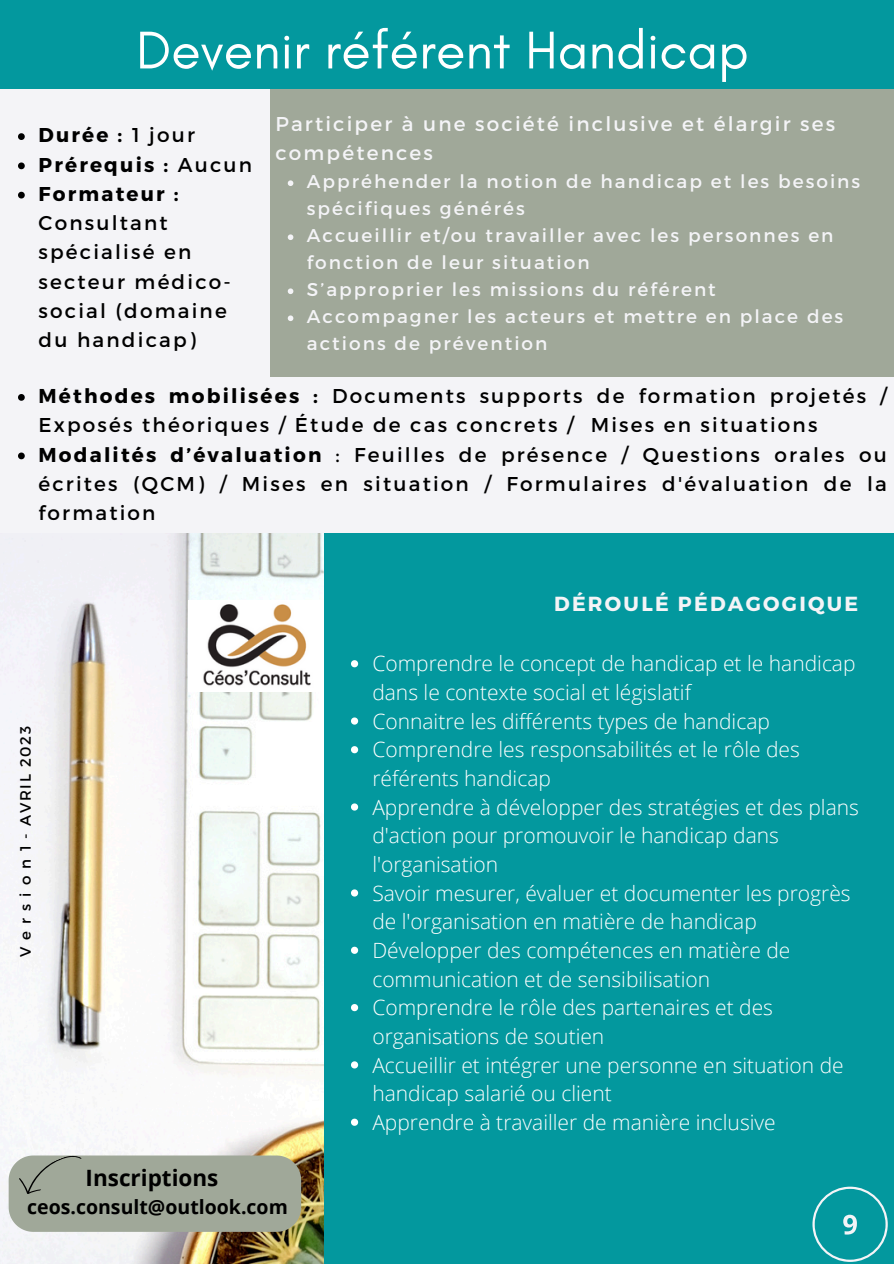
<style>
.page{position:relative;width:894px;height:1264px;background:#fff}
.page>*{position:absolute;margin:0;border:0;box-sizing:border-box;transform-origin:0 0}
.t1{font:54px "Glacial Indifference";color:#fff}
.t2{font:700 22.5px "Open Sans";color:#000}
.t3{font:300 21px/28.7px "Open Sans";color:#fff}
.t4{font:700 20.4px "Montserrat";letter-spacing:.11em;color:#f4f4f7}
.t5{font:19.95px/29.2px "Montserrat";letter-spacing:.11em;color:#000}
.t6{font:19.95px/29.2px "Montserrat";letter-spacing:.11em;color:#f4f4f7}
.t7{font:700 19.95px "Montserrat";letter-spacing:.11em;color:#000}
.t8{font:700 19.5px "Open Sans";color:#000}
.t9{font:18.45px/27px "Montserrat";letter-spacing:.11em;color:#f4f4f7}
.t10{font:15px "Montserrat";letter-spacing:.48em;color:#000}
.s1{font-weight:700}
.s2{font-weight:400}
</style>
<div class="page">
<div style="left:0;top:0;width:893px;height:1263px;background:#03989e"></div>
<img style="left:0;top:533px;width:324px;height:730px">
<div style="left:0;top:89px;width:271px;height:297px;background:#f4f4f7"></div>
<svg style="left:18px;top:133px;width:7px;height:7px"></svg>
<svg style="left:18px;top:162px;width:7px;height:7px"></svg>
<svg style="left:18px;top:192px;width:7px;height:6px"></svg>
<div style="left:271px;top:89px;width:622px;height:288px;background:#a0a899"></div>
<svg style="left:288px;top:180px;width:5px;height:6px"></svg>
<svg style="left:288px;top:234px;width:5px;height:6px"></svg>
<svg style="left:288px;top:288px;width:5px;height:6px"></svg>
<svg style="left:288px;top:315px;width:5px;height:6px"></svg>
<img style="left:189px;top:600px;width:135px;height:91px">
<div style="left:0;top:377px;width:893px;height:156px;background:#f4f4f7"></div>
<svg style="left:18px;top:394px;width:7px;height:7px"></svg>
<svg style="left:18px;top:452px;width:7px;height:7px"></svg>
<svg style="left:351px;top:660px;width:7px;height:7px"></svg>
<svg style="left:351px;top:717px;width:7px;height:7px"></svg>
<svg style="left:351px;top:746px;width:7px;height:7px"></svg>
<svg style="left:351px;top:803px;width:7px;height:7px"></svg>
<svg style="left:351px;top:889px;width:7px;height:7px"></svg>
<svg style="left:351px;top:946px;width:7px;height:7px"></svg>
<svg style="left:351px;top:1004px;width:7px;height:7px"></svg>
<svg style="left:351px;top:1061px;width:7px;height:7px"></svg>
<svg style="left:351px;top:1118px;width:7px;height:7px"></svg>
<svg style="left:9px;top:1150px;width:292px;height:81px;background:#a5ac9d"></svg>
<svg style="left:812px;top:1186px;width:75px;height:75px"></svg>
<p class="t1" style="left:136px;top:17px;width:614px">Devenir référent Handicap</p>
<p class="t6" style="left:275px;top:108px;width:561px">Participer à une société inclusive et élargir ses compétences</p>
<h4 class="t9" style="left:307px;top:167px;width:555px">Appréhender la notion de handicap et les besoins spécifiques générés</h4>
<p class="t9" style="left:307px;top:221px;width:528px">Accueillir et/ou travailler avec les personnes en fonction de leur situation</p>
<p class="t9" style="left:307px;top:275px;width:410px">S’approprier les missions du référent</p>
<p class="t9" style="left:307px;top:302px;width:538px">Accompagner les acteurs et mettre en place des actions de prévention</p>
<p class="t5" style="left:39px;top:380px;width:849px"><span class="s1">Méthodes mobilisées :</span> Documents supports de formation projetés /<br>Exposés théoriques / Étude de cas concrets / Mises en situations</p>
<p class="t5" style="left:39px;top:439px;width:849px;text-align:justify"><span class="s1">Modalités d’évaluation</span> : Feuilles de présence / Questions orales ou écrites (QCM) / Mises en situation / Formulaires d'évaluation de la formation</p>
<h1 class="t7" style="left:39px;top:122px;width:158px">Durée : <span class="s2">1 jour</span></h1>
<p class="t7" style="left:39px;top:151px;width:215px">Prérequis : <span class="s2">Aucun</span></p>
<p class="t5" style="left:39px;top:178px;width:194px"><span class="s1">Formateur :<br></span>Consultant spécialisé en secteur médico&shy;social (domaine du handicap)</p>
<p class="t10" style="left:16px;top:957px;width:233px;rotate:-90deg">Version1-AVRIL2023</p>
<p class="t2" style="left:86px;top:1161px;width:134px">Inscriptions</p>
<p class="t8" style="left:27px;top:1193px;width:262px">ceos.consult@outlook.com</p>
<p class="t4" style="left:554px;top:590px;width:305px">DÉROULÉ PÉDAGOGIQUE</p>
<p class="t3" style="left:372px;top:649px;width:484px">Comprendre le concept de handicap et le handicap dans le contexte social et législatif</p>
<p class="t3" style="left:372px;top:706px;width:399px">Connaitre les différents types de handicap</p>
<h3 class="t3" style="left:372px;top:735px;width:429px">Comprendre les responsabilités et le rôle des référents handicap</h3>
<p class="t3" style="left:372px;top:792px;width:488px">Apprendre à développer des stratégies et des plans d'action pour promouvoir le handicap dans l'organisation</p>
<h2 class="t3" style="left:372px;top:878px;width:479px">Savoir mesurer, évaluer et documenter les progrès de l'organisation en matière de handicap</h2>
<p class="t3" style="left:372px;top:935px;width:419px">Développer des compétences en matière de communication et de sensibilisation</p>
<p class="t3" style="left:372px;top:992px;width:402px">Comprendre le rôle des partenaires et des organisations de soutien</p>
<p class="t3" style="left:372px;top:1050px;width:472px">Accueillir et intégrer une personne en situation de handicap salarié ou client</p>
<p class="t3" style="left:372px;top:1107px;width:405px">Apprendre à travailler de manière inclusive</p>
</div>
